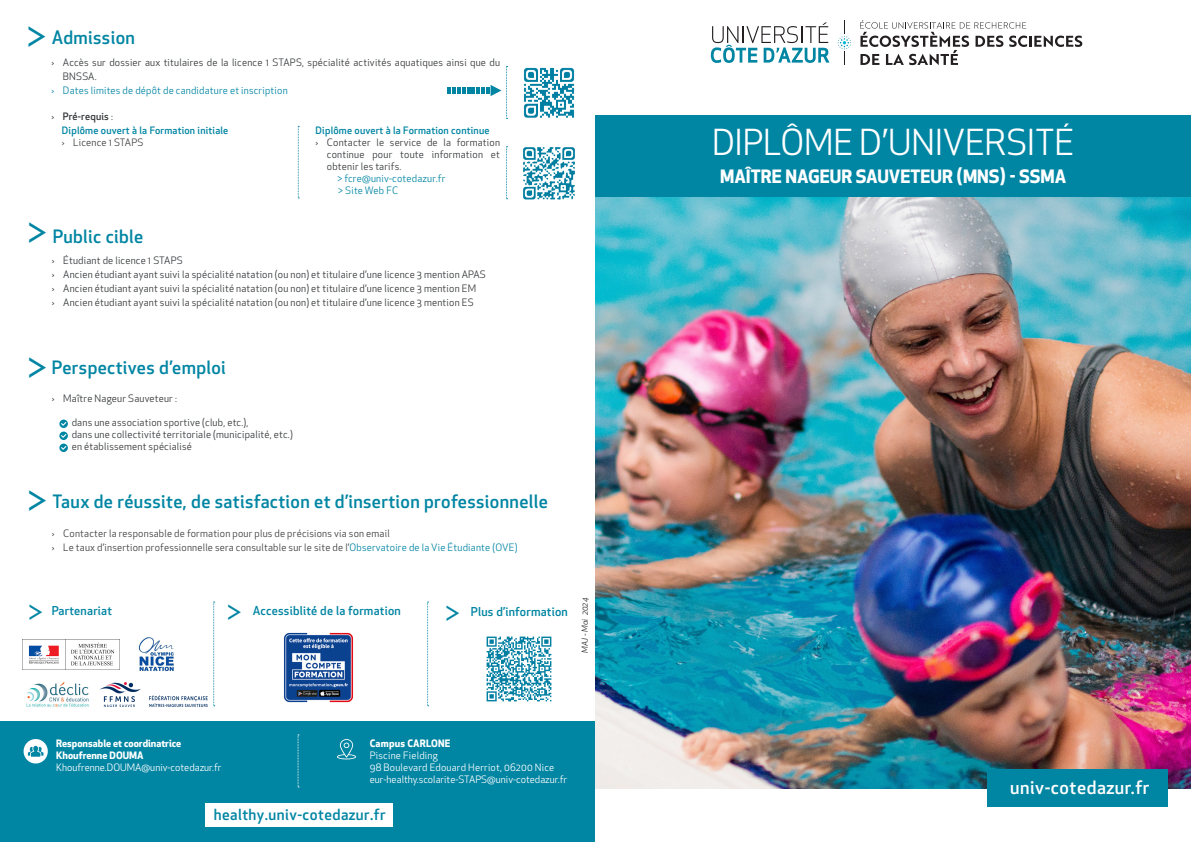
<style>
.page{position:relative;width:1191px;height:842px;background:#fff}
.page>*{position:absolute;margin:0;border:0;box-sizing:border-box;transform-origin:0 0}
.t1{font:40px "Brother 1816 Book";color:#0085a3}
.t2{font:35px "Apex New";letter-spacing:-.015em;color:#fff}
.t3{font:30px "Brother 1816 Book";color:#0085a3}
.t4{font:500 18px "Apex New";letter-spacing:.02em;color:#0085a3}
.t5{font:700 18px "Apex New";color:#fff}
.t6{font:500 18px "Apex New";letter-spacing:.03em;color:#fff}
.t7{font:500 15px "Apex New";letter-spacing:.03em;color:#0085a3}
.t8{font:500 12px "Apex New";letter-spacing:.02em;color:#0085a3}
.t9{font:10px/12px "Apex New";letter-spacing:.02em;color:#333638}
.t10{font:10px "Apex New";letter-spacing:.02em;color:#3e3e3f}
.t11{font:10px "Apex New";letter-spacing:.02em;color:#0085a3}
.t12{font:10px "Apex New";color:#fff}
.t13{font:500 10px "Apex New";letter-spacing:.02em;color:#0085a3}
.t14{font:10px "Apex New";letter-spacing:.02em;color:#fff}
.t15{font:700 10px "Apex New";color:#fff}
.t16{font:700 10px "Apex New";letter-spacing:.02em;color:#fff}
.t17{font:500 10px "Apex New";letter-spacing:.02em;color:#333638}
.t18{font:italic 8px "Apex New";letter-spacing:.02em;color:#231f20}
.s1{font-weight:400}
.s2{color:#0085a3}
</style>
<div class="page">
<div style="left:0;top:721px;width:595px;height:121px;background:#0085a3"></div>
<div style="left:205px;top:804px;width:187px;height:23px;background:#fff"></div>
<img style="left:595px;top:196px;width:596px;height:593px">
<svg style="left:24px;top:739px;width:24px;height:24px"></svg>
<svg style="left:337px;top:739px;width:19px;height:20px"></svg>
<svg style="left:711px;top:23px;width:118px;height:40px"></svg>
<svg style="left:860px;top:20px;width:222px;height:45px"></svg>
<svg style="left:837px;top:20px;width:14px;height:45px"></svg>
<div style="left:986px;top:769px;width:181px;height:38px;background:#0085a3"></div>
<svg style="left:298px;top:734px;width:1px;height:53px"></svg>
<img style="left:523px;top:147px;width:52px;height:53px">
<svg style="left:506px;top:146px;width:1px;height:53px"></svg>
<svg style="left:427px;top:602px;width:1px;height:104px"></svg>
<img style="left:486px;top:636px;width:66px;height:66px">
<img style="left:138px;top:637px;width:36px;height:34px">
<svg style="left:298px;top:126px;width:1px;height:73px"></svg>
<svg style="left:448px;top:66px;width:59px;height:53px"></svg>
<svg style="left:59px;top:420px;width:9px;height:8px"></svg>
<svg style="left:61px;top:422px;width:5px;height:4px"></svg>
<svg style="left:59px;top:432px;width:9px;height:8px"></svg>
<svg style="left:61px;top:434px;width:5px;height:4px"></svg>
<svg style="left:59px;top:444px;width:9px;height:8px"></svg>
<svg style="left:61px;top:446px;width:5px;height:4px"></svg>
<img style="left:26px;top:681px;width:63px;height:26px">
<img style="left:100px;top:682px;width:108px;height:25px">
<img style="left:22px;top:639px;width:98px;height:30px">
<img style="left:284px;top:632px;width:69px;height:71px">
<svg style="left:213px;top:602px;width:2px;height:104px"></svg>
<img style="left:523px;top:67px;width:52px;height:51px">
<div style="left:595px;top:115px;width:596px;height:81px;background:#0085a3"></div>
<p class="t1" style="left:25px;top:7px;width:25px">&gt;</p>
<p class="t4" style="left:52px;top:25px;width:85px">Admission</p>
<p class="t9" style="left:63px;top:55px;width:438px;line-height:14px;text-indent:-11px">› Accès sur dossier aux titulaires de la licence 1 STAPS, spécialité activités aquatiques ainsi que du<br>BNSSA.</p>
<p class="t11" style="left:52px;top:84px;width:237px">› Dates limites de dépôt de candidature et inscription</p>
<p class="t17" style="left:52px;top:109px;width:63px"><span class="s1">›</span> Pré-requis <span class="s1">:</span></p>
<p class="t13" style="left:62px;top:124px;width:168px">Diplôme ouvert à la Formation initiale</p>
<p class="t10" style="left:62px;top:136px;width:83px">› Licence 1 STAPS</p>
<p class="t13" style="left:315px;top:124px;width:175px">Diplôme ouvert à la Formation continue</p>
<p class="t9" style="left:327px;top:137px;width:175px;text-align:justify;text-indent:-11px">› Contacter le service de la formation continue pour toute information et obtenir les tarifs.</p>
<p class="t11" style="left:337px;top:172px;width:109px">&gt; fcre@univ-cotedazur.fr</p>
<p class="t11" style="left:338px;top:184px;width:61px">&gt; Site Web FC</p>
<p class="t1" style="left:26px;top:203px;width:25px">&gt;</p>
<p class="t4" style="left:53px;top:225px;width:92px">Public cible</p>
<p class="t9" style="left:52px;top:254px;width:132px">› Étudiant de licence 1 STAPS</p>
<p class="t9" style="left:52px;top:268px;width:435px">› Ancien étudiant ayant suivi la spécialité natation (ou non) et titulaire d’une licence 3 mention APAS</p>
<p class="t9" style="left:52px;top:282px;width:426px">› Ancien étudiant ayant suivi la spécialité natation (ou non) et titulaire d’une licence 3 mention EM</p>
<p class="t9" style="left:52px;top:296px;width:423px">› Ancien étudiant ayant suivi la spécialité natation (ou non) et titulaire d’une licence 3 mention ES</p>
<p class="t1" style="left:26px;top:338px;width:25px">&gt;</p>
<p class="t4" style="left:52px;top:355px;width:175px">Perspectives d’emploi</p>
<p class="t9" style="left:52px;top:393px;width:126px">› Maître Nageur Sauveteur :</p>
<p class="t9" style="left:72px;top:417px;width:178px">dans une association sportive (club, etc.),</p>
<p class="t9" style="left:72px;top:429px;width:222px">dans une collectivité territoriale (municipalité, etc.)</p>
<p class="t9" style="left:72px;top:441px;width:122px">en établissement spécialisé</p>
<p class="t1" style="left:25px;top:471px;width:25px">&gt;</p>
<p class="t4" style="left:52px;top:489px;width:497px">Taux de réussite, de satisfaction et d’insertion professionnelle</p>
<p class="t10" style="left:52px;top:527px;width:339px">› Contacter la responsable de formation pour plus de précisions via son email</p>
<p class="t10" style="left:52px;top:541px;width:467px">› Le taux d’insertion professionnelle sera consultable sur le site de l’<span class="s2">Observatoire de la Vie Étudiante (OVE)</span></p>
<p class="t3" style="left:27px;top:590px;width:19px">&gt;</p>
<p class="t8" style="left:52px;top:603px;width:62px">Partenariat</p>
<p class="t3" style="left:226px;top:590px;width:19px">&gt;</p>
<p class="t8" style="left:253px;top:603px;width:150px">Accessiblité de la formation</p>
<p class="t3" style="left:444px;top:591px;width:19px">&gt;</p>
<p class="t8" style="left:471px;top:603px;width:99px">Plus d’information</p>
<p class="t18" style="left:580px;top:653px;width:56px;rotate:-90deg">MAJ - Mai 2024</p>
<p class="t15" style="left:56px;top:736px;width:127px">Responsable et coordinatrice</p>
<p class="t15" style="left:56px;top:748px;width:89px">Khoufrenne DOUMA</p>
<p class="t12" style="left:56px;top:761px;width:167px">Khoufrenne.DOUMA@univ-cotedazur.fr</p>
<p class="t16" style="left:370px;top:736px;width:82px">Campus CARLONE</p>
<p class="t14" style="left:370px;top:749px;width:69px">Piscine Fielding</p>
<p class="t14" style="left:370px;top:761px;width:186px">98 Boulevard Edouard Herriot, 06200 Nice</p>
<p class="t12" style="left:370px;top:773px;width:199px">eur-healthy.scolarite-STAPS@univ-cotedazur.fr</p>
<p class="t7" style="left:214px;top:805px;width:173px">healthy.univ-cotedazur.fr</p>
<p class="t2" style="left:712px;top:120px;width:364px">DIPLÔME D’UNIVERSITÉ</p>
<p class="t5" style="left:720px;top:164px;width:347px">MAÎTRE NAGEUR SAUVETEUR (MNS) - SSMA</p>
<p class="t6" style="left:1010px;top:775px;width:141px">univ-cotedazur.fr</p>
</div>
